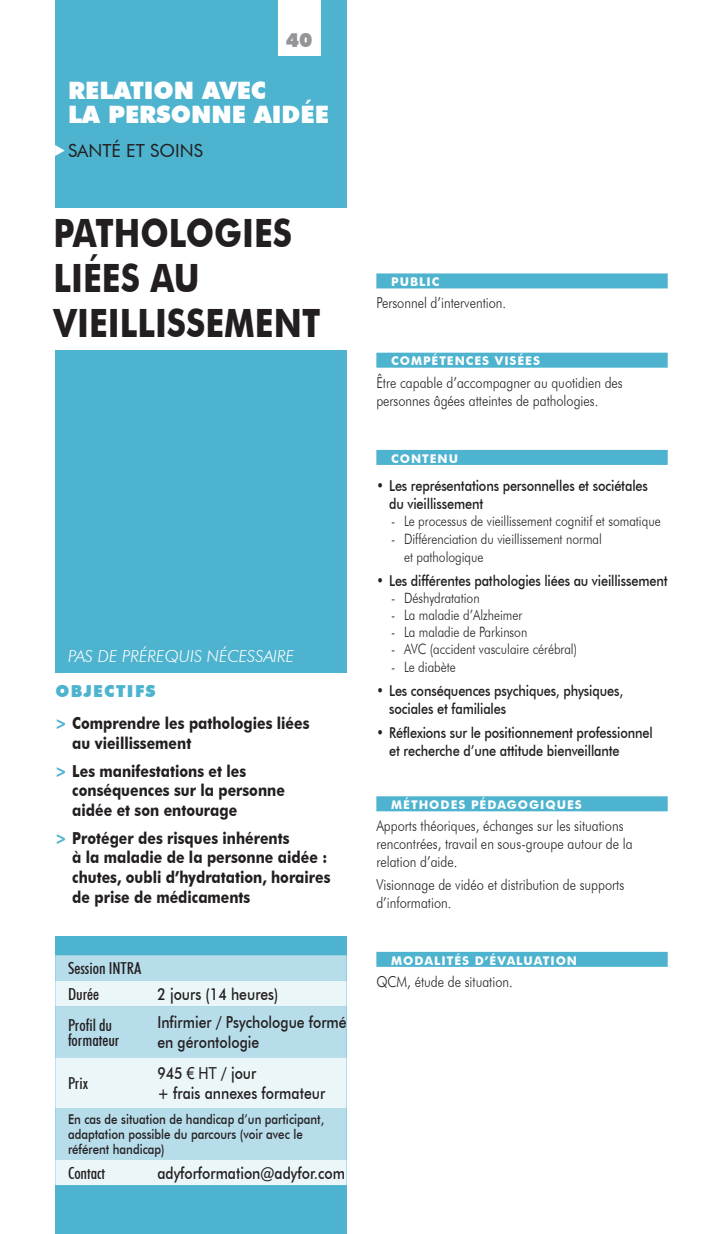
<style>
.page{position:relative;width:723px;height:1234px;background:#fff}
.page>*{position:absolute;margin:0;border:0;box-sizing:border-box;transform-origin:0 0}
.t1{font:700 39px/45px "Futura BT";color:#231f20;scale:.85 1}
.t2{font:900 24px/24px "Futura BT";color:#fff}
.t3{font:900 19.5px "Futura BT";color:#939598}
.t4{font:18px "Futura BT";color:#231f20}
.t5{font:700 16.5px/19.5px "Futura BT";color:#231f20;scale:.85 1}
.t6{font:500 16.5px/19.5px "Futura BT";color:#231f20;scale:.85 1}
.t7{font:500 condensed 16.5px/25.5px "Futura BT";color:#231f20}
.t8{font:italic 300 16.5px "Futura BT";color:#fff}
.t9{font:300 15px/18px "Futura BT";color:#231f20;scale:.85 1}
.t10{font:500 15px/18px "Futura BT";letter-spacing:-.01em;color:#231f20;scale:.85 1}
.t11{font:300 14.25px/18px "Futura BT";color:#231f20;scale:.85 1}
.t12{font:500 13.5px/15px "Futura BT";color:#231f20;scale:.85 1}
.t13{font:700 12px "Futura BT";letter-spacing:.08em;color:#fff}
.s1{font-weight:900;color:#4db3cf}
.s2{color:#4db3cf}
.s3{font-family:"Arial";font-weight:400}
</style>
<div class="page">
<div style="left:55px;top:0;width:292px;height:672px;background:#4db3cf"></div>
<div style="left:278px;top:0;width:42px;height:55px;background:#fff"></div>
<div style="left:55px;top:936px;width:292px;height:297px;background:#4db3cf"></div>
<div style="left:54px;top:209px;width:307px;height:141px;background:#fff"></div>
<div style="left:376px;top:273px;width:292px;height:15px;background:#4db3cf"></div>
<div style="left:376px;top:352px;width:292px;height:15px;background:#4db3cf"></div>
<div style="left:376px;top:450px;width:292px;height:15px;background:#4db3cf"></div>
<div style="left:376px;top:796px;width:292px;height:15px;background:#4db3cf"></div>
<div style="left:376px;top:951px;width:292px;height:15px;background:#4db3cf"></div>
<div style="left:55px;top:955px;width:292px;height:25px;background:#b7dcea"></div>
<svg style="left:55px;top:980px;width:292px;height:204px;background:#cfe8f1"></svg>
<h3 class="t3" style="left:286px;top:28px;width:28px">40</h3>
<h2 class="t2" style="left:68px;top:78px;width:262px">RELATION AVEC<br>LA PERSONNE AIDÉE</h2>
<p class="t4" style="left:68px;top:140px;width:136px">SANTÉ ET SOINS</p>
<h1 class="t1" style="left:54px;top:210px;width:315px">PATHOLOGIES<br>LIÉES AU<br>VIEILLISSEMENT</h1>
<p class="t8" style="left:68px;top:646px;width:228px">PAS DE PRÉREQUIS NÉCESSAIRE</p>
<p class="t5" style="left:55px;top:674px;width:301px;line-height:32.2px"><span class="s1">OBJECTIFS<br></span><span class="s2">&gt;</span> Comprendre les pathologies liées</p>
<p class="t5" style="left:55px;top:728px;width:226px;line-height:28px;text-indent:17px">au vieillissement<br><span class="s2">&gt;</span> Les manifestations et les</p>
<p class="t5" style="left:72px;top:780px;width:252px">conséquences sur la personne aidée et son entourage</p>
<p class="t5" style="left:72px;top:828px;width:305px;text-indent:-17px"><span class="s2">&gt;</span> Protéger des risques inhérents<br>à la maladie de la personne aidée : chutes, oubli d’hydratation, horaires de prise de médicaments</p>
<p class="t7" style="left:68px;top:955px;width:75px">Session INTRA<br>Durée</p>
<p class="t6" style="left:157px;top:983px;width:144px">2 jours (14 heures)</p>
<p class="t7" style="left:68px;top:1016px;width:53px;line-height:15px">Profil du formateur</p>
<p class="t6" style="left:157px;top:1012px;width:224px">Infirmier / Psychologue formé en gérontologie</p>
<p class="t7" style="left:68px;top:1070px;width:22px">Prix</p>
<p class="t6" style="left:157px;top:1063px;width:199px">945 <span class="s3">€ HT</span> / jour<br>+ frais annexes formateur</p>
<p class="t12" style="left:68px;top:1111px;width:303px">En cas de situation de handicap d’un participant, adaptation possible du parcours (voir avec le référent handicap)</p>
<p class="t7" style="left:68px;top:1159px;width:39px">Contact</p>
<p class="t6" style="left:157px;top:1162px;width:222px">adyforformation@adyfor.com</p>
<p class="t13" style="left:391px;top:274px;width:50px">PUBLIC</p>
<p class="t9" style="left:376px;top:294px;width:154px">Personnel d’intervention.</p>
<p class="t13" style="left:391px;top:354px;width:150px">COMPÉTENCES VISÉES</p>
<p class="t9" style="left:376px;top:373px;width:291px">Être capable d’accompagner au quotidien des personnes âgées atteintes de pathologies.</p>
<p class="t13" style="left:391px;top:451px;width:68px">CONTENU</p>
<p class="t10" style="left:389px;top:477px;width:306px;text-indent:-13px">• Les représentations personnelles et sociétales du vieillissement</p>
<p class="t11" style="left:391px;top:512px;width:318px">- Le processus de vieillissement cognitif et somatique</p>
<p class="t11" style="left:404px;top:529px;width:234px;text-indent:-13px">- Différenciation du vieillissement normal et pathologique</p>
<p class="t10" style="left:376px;top:571px;width:344px">• Les différentes pathologies liées au vieillissement</p>
<p class="t11" style="left:391px;top:588px;width:105px">- Déshydratation</p>
<p class="t11" style="left:391px;top:606px;width:156px">- La maladie d’Alzheimer</p>
<p class="t11" style="left:391px;top:623px;width:162px">- La maladie de Parkinson</p>
<p class="t11" style="left:391px;top:640px;width:220px">- AVC (accident vasculaire cérébral)</p>
<p class="t11" style="left:391px;top:657px;width:77px">- Le diabète</p>
<p class="t10" style="left:389px;top:681px;width:277px;text-indent:-13px">• Les conséquences psychiques, physiques, sociales et familiales</p>
<p class="t10" style="left:389px;top:723px;width:312px;text-indent:-13px">• Réflexions sur le positionnement professionnel et recherche d’une attitude bienveillante</p>
<p class="t13" style="left:391px;top:797px;width:192px">MÉTHODES PÉDAGOGIQUES</p>
<p class="t9" style="left:376px;top:816px;width:303px">Apports théoriques, échanges sur les situations rencontrées, travail en sous-groupe autour de la relation d’aide.</p>
<p class="t9" style="left:376px;top:875px;width:293px">Visionnage de vidéo et distribution de supports d’information.</p>
<p class="t13" style="left:391px;top:952px;width:187px">MODALITÉS D’ÉVALUATION</p>
<p class="t9" style="left:376px;top:972px;width:162px">QCM, étude de situation.</p>
</div>
